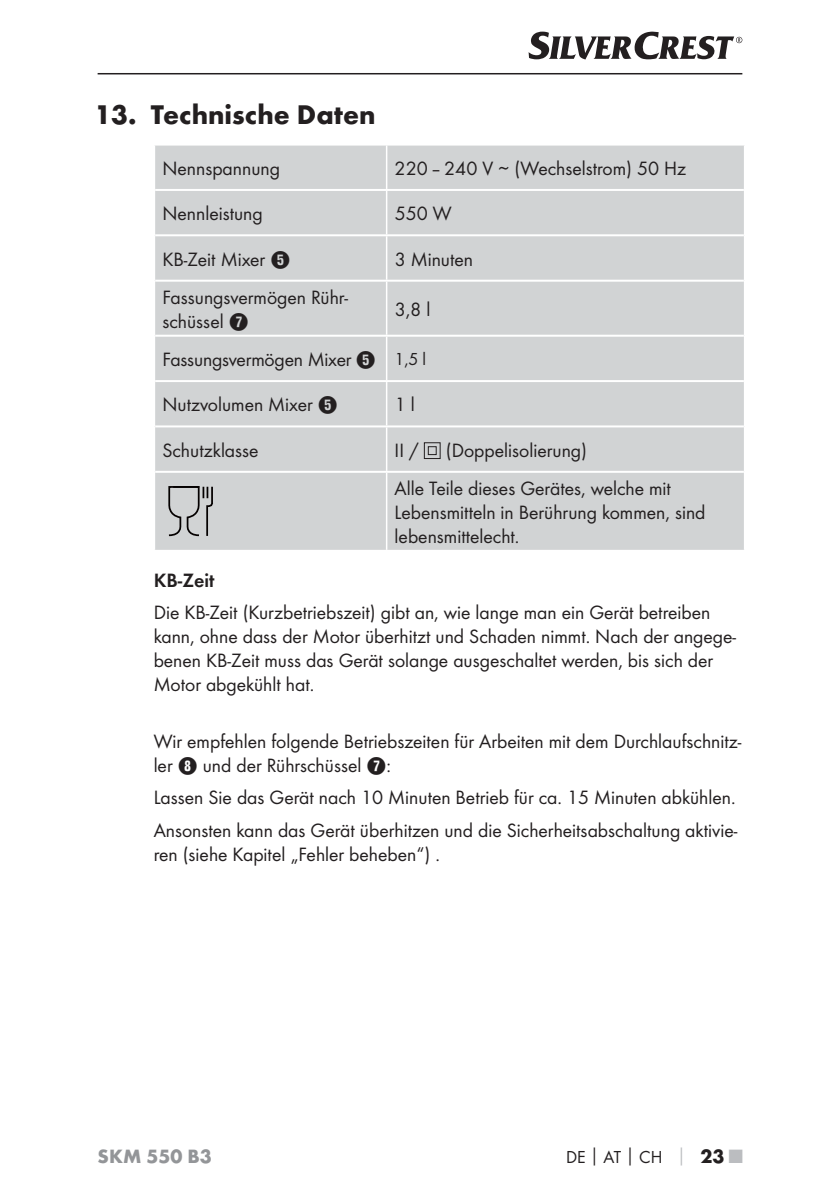
<style>
.page{position:relative;width:840px;height:1191px;background:#fff}
.page>*{position:absolute;margin:0;border:0;box-sizing:border-box;transform-origin:0 0}
.t1{font:700 28px "Futura";color:#231f20}
.t2{font:20px/24px "Futura Boo";color:#231f20}
.t3{font:700 20px "Futura";color:#939598}
.t4{font:20px "Futura Dem";color:#231f20}
.t5{font:18px "Futura Boo";color:#231f20}
.s1{font-family:"Hako PI Nummern"}
.s2{font-size:18px}
.s3{font-family:"Futura";font-weight:700}
.s4{font-family:"Futura";font-weight:700;color:#bbbdc0}
.s5{font-family:"Futura";font-weight:700;font-size:20px}
.s6{font-family:"Futura";font-weight:700;font-size:20px;color:#bbbdc0}
</style>
<div class="page">
<hr style="left:98px;top:73px;width:644px;height:1px;background:#231f20">
<svg style="left:528px;top:32px;width:214px;height:28px"></svg>
<div style="left:155px;top:146px;width:588px;height:404px;background:#d1d3d4"></div>
<hr style="left:155px;top:189px;width:588px;height:2px;background:#fff">
<hr style="left:155px;top:234px;width:588px;height:2px;background:#fff">
<hr style="left:155px;top:280px;width:588px;height:2px;background:#fff">
<hr style="left:155px;top:335px;width:588px;height:2px;background:#fff">
<hr style="left:155px;top:380px;width:588px;height:2px;background:#fff">
<hr style="left:155px;top:425px;width:588px;height:2px;background:#fff">
<hr style="left:155px;top:471px;width:588px;height:2px;background:#fff">
<hr style="left:385px;top:146px;width:2px;height:43px;background:#fff">
<hr style="left:385px;top:191px;width:2px;height:43px;background:#fff">
<hr style="left:385px;top:236px;width:2px;height:44px;background:#fff">
<hr style="left:385px;top:282px;width:2px;height:53px;background:#fff">
<hr style="left:385px;top:337px;width:2px;height:43px;background:#fff">
<hr style="left:385px;top:382px;width:2px;height:43px;background:#fff">
<hr style="left:385px;top:427px;width:2px;height:44px;background:#fff">
<hr style="left:385px;top:473px;width:2px;height:77px;background:#fff">
<svg style="left:423px;top:442px;width:18px;height:17px"></svg>
<svg style="left:167px;top:485px;width:47px;height:52px;background:#aeafb0"></svg>
<h1 class="t1" style="left:94px;top:104px;width:282px">13. Technische Daten</h1>
<p class="t2" style="left:162px;top:157px;width:119px">Nennspannung</p>
<p class="t2" style="left:394px;top:157px;width:293px">220 – 240 V ∼ (Wechselstrom) 50 Hz</p>
<p class="t2" style="left:162px;top:202px;width:102px">Nennleistung</p>
<p class="t2" style="left:394px;top:202px;width:59px">550 W</p>
<p class="t2" style="left:162px;top:248px;width:129px">KB-Zeit Mixer <span class="s1">5</span></p>
<p class="t2" style="left:394px;top:248px;width:80px">3 Minuten</p>
<p class="t2" style="left:162px;top:286px;width:187px">Fassungsvermögen Rühr&shy;schüssel <span class="s1">7</span></p>
<p class="t2" style="left:394px;top:298px;width:37px">3,8 l</p>
<p class="t2" style="left:162px;top:348px;width:265px">Fassungsvermögen Mixer <span class="s1">5</span> <span class="s2">1,5 l</span></p>
<p class="t2" style="left:162px;top:394px;width:177px">Nutzvolumen Mixer <span class="s1">5</span></p>
<p class="t2" style="left:394px;top:394px;width:22px">1 l</p>
<p class="t2" style="left:162px;top:439px;width:98px">Schutzklasse</p>
<p class="t2" style="left:394px;top:439px;width:26px">II /</p>
<p class="t2" style="left:394px;top:432px;width:278px;line-height:38.2px;text-indent:51px">(Doppelisolierung)<br>Alle Teile dieses Gerätes, welche mit</p>
<p class="t2" style="left:394px;top:501px;width:312px">Lebensmitteln in Berührung kommen, sind lebensmittelecht.</p>
<p class="t4" style="left:154px;top:571px;width:62px">KB-Zeit</p>
<p class="t2" style="left:154px;top:602px;width:583px">Die KB-Zeit (Kurzbetriebszeit) gibt an, wie lange man ein Gerät betreiben kann, ohne dass der Motor überhitzt und Schaden nimmt. Nach der angege&shy;benen KB-Zeit muss das Gerät solange ausgeschaltet werden, bis sich der Motor abgekühlt hat.</p>
<p class="t2" style="left:154px;top:730px;width:589px">Wir empfehlen folgende Betriebszeiten für Arbeiten mit dem Durchlaufschnitz&shy;ler <span class="s1">8</span> und der Rührschüssel <span class="s1">7</span>:</p>
<p class="t2" style="left:153px;top:782px;width:585px;line-height:32.4px">Lassen Sie das Gerät nach 10 Minuten Betrieb für ca. 15 Minuten abkühlen.<br>Ansonsten kann das Gerät überhitzen und die Sicherheitsabschaltung aktivie-</p>
<p class="t2" style="left:153px;top:843px;width:288px">ren (siehe Kapitel „Fehler beheben“) .</p>
<p class="t3" style="left:98px;top:1148px;width:116px">SKM 550 B3</p>
<p class="t5" style="left:565px;top:1148px;width:178px">DE<span class="s3">│</span>AT<span class="s3">│</span>CH <span class="s4">│</span> <span class="s5">23</span> <span class="s6">■</span></p>
</div>
